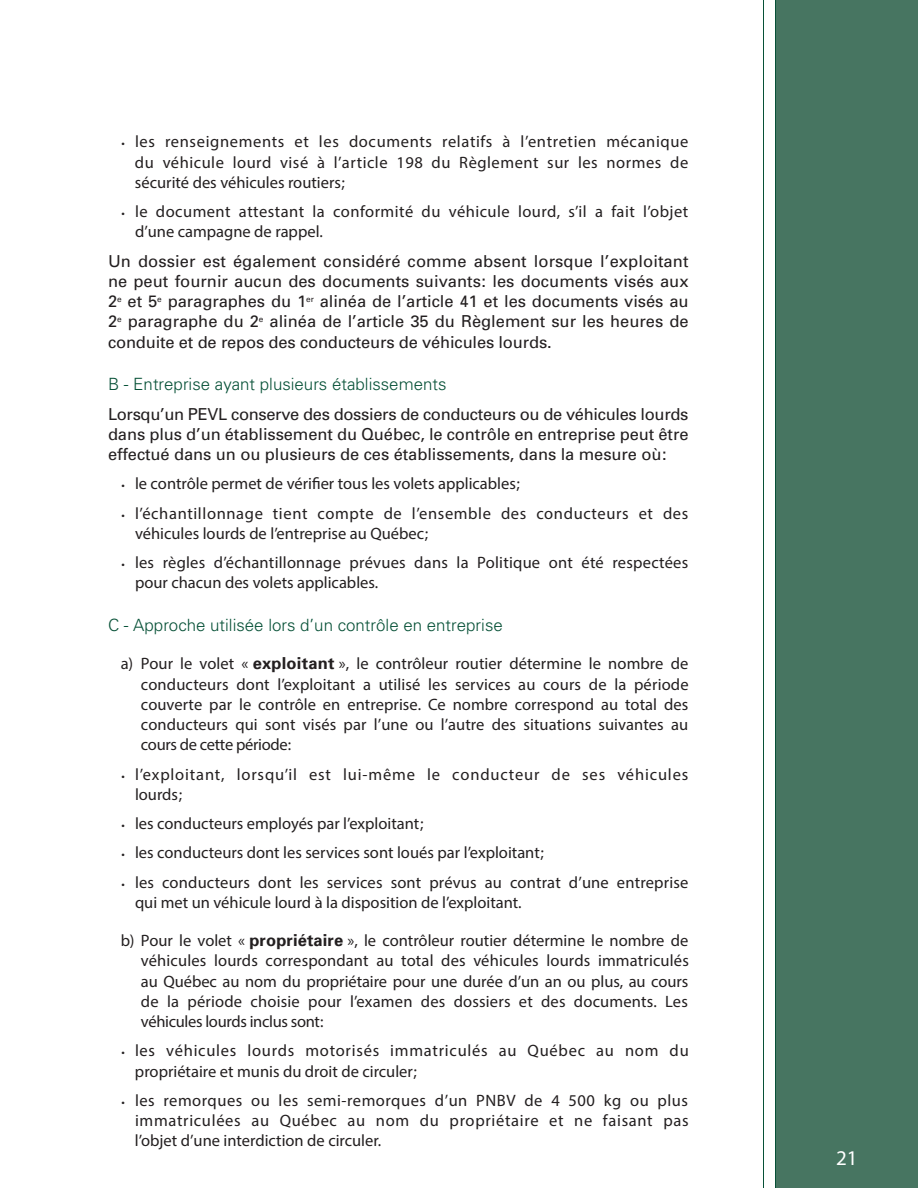
<style>
.page{position:relative;width:918px;height:1188px;background:#fff}
.page>*{position:absolute;margin:0;border:0;box-sizing:border-box;transform-origin:0 0}
.t1{font:21px "Myriad Pro";color:#fff}
.t2{font:300 16.8px "Univers";color:#075137}
.t3{font:16.5px/20.2px "Myriad Pro";letter-spacing:.005em;color:#231f20;text-align:justify}
.t4{font:16.5px/20.2px "Univers";letter-spacing:-.005em;color:#231f20;text-align:justify}
.t5{font:16.5px/20.2px "Myriad Pro";letter-spacing:.04em;color:#231f20}
.t6{font:16.5px/20.2px "Myriad Pro";letter-spacing:.045em;color:#231f20}
.t7{font:16.5px/20.2px "Myriad Pro";letter-spacing:.03em;color:#231f20}
.t8{font:16.5px/20.2px "Myriad Pro";letter-spacing:.05em;color:#231f20}
.s1{font-size:12px}
.s2{font-family:"Univers";font-weight:700}
</style>
<div class="page">
<div style="left:775px;top:0;width:143px;height:1188px;background:#477561"></div>
<hr style="left:775px;top:0;width:1px;height:1188px;background:#075137">
<hr style="left:763px;top:0;width:1px;height:1188px;background:#075137">
<p class="t3" style="left:135px;top:132px;width:555px;text-indent:-13px"><span class="s1">•</span> les renseignements et les documents relatifs à l’entretien mécanique du véhicule lourd visé à l’article 198 du Règlement sur les normes de sécurité des véhicules routiers ;</p>
<p class="t7" style="left:135px;top:201px;width:555px;text-indent:-14px"><span class="s1">•</span> le document attestant la conformité du véhicule lourd, s’il a fait l’objet d’une campagne de rappel.</p>
<p class="t4" style="left:108px;top:250px;width:582px">Un dossier est également considéré comme absent lorsque l’exploitant ne peut fournir aucun des documents suivants : les documents visés aux 2<sup>e</sup> et 5<sup>e</sup> paragraphes du 1<sup>er</sup> alinéa de l’article 41 et les documents visés au 2<sup>e</sup> paragraphe du 2<sup>e</sup> alinéa de l’article 35 du Règlement sur les heures de conduite et de repos des conducteurs de véhicules lourds.</p>
<h5 class="t2" style="left:108px;top:374px;width:340px">B - Entreprise ayant plusieurs établissements</h5>
<p class="t4" style="left:108px;top:403px;width:582px">Lorsqu’un PEVL conserve des dossiers de conducteurs ou de véhicules lourds dans plus d’un établissement du Québec, le contrôle en entreprise peut être effectué dans un ou plusieurs de ces établissements, dans la mesure où :</p>
<p class="t3" style="left:122px;top:474px;width:400px"><span class="s1">•</span> le contrôle permet de vérifier tous les volets applicables ;</p>
<p class="t5" style="left:135px;top:503px;width:555px;text-indent:-14px"><span class="s1">•</span> l’échantillonnage tient compte de l’ensemble des conducteurs et des véhicules lourds de l’entreprise au Québec ;</p>
<p class="t3" style="left:135px;top:552px;width:555px;text-indent:-14px"><span class="s1">•</span> les règles d’échantillonnage prévues dans la Politique ont été respectées pour chacun des volets applicables.</p>
<h5 class="t2" style="left:108px;top:615px;width:396px">C - Approche utilisée lors d’un contrôle en entreprise</h5>
<p class="t3" style="left:141px;top:654px;width:549px;text-indent:-20px">a) Pour le volet « <span class="s2">exploitant</span> », le contrôleur routier détermine le nombre de conducteurs dont l’exploitant a utilisé les services au cours de la période couverte par le contrôle en entreprise. Ce nombre correspond au total des conducteurs qui sont visés par l’une ou l’autre des situations suivantes au cours de cette période :</p>
<p class="t8" style="left:135px;top:764px;width:555px;text-indent:-14px"><span class="s1">•</span> l’exploitant, lorsqu’il est lui-même le conducteur de ses véhicules lourds ;</p>
<p class="t3" style="left:122px;top:813px;width:304px"><span class="s1">•</span> les conducteurs employés par l’exploitant ;</p>
<p class="t3" style="left:122px;top:843px;width:424px"><span class="s1">•</span> les conducteurs dont les services sont loués par l’exploitant ;</p>
<p class="t3" style="left:135px;top:872px;width:555px;text-indent:-14px"><span class="s1">•</span> les conducteurs dont les services sont prévus au contrat d’une entreprise qui met un véhicule lourd à la disposition de l’exploitant.</p>
<p class="t3" style="left:141px;top:930px;width:549px;text-indent:-20px">b) Pour le volet « <span class="s2">propriétaire</span> », le contrôleur routier détermine le nombre de véhicules lourds correspondant au total des véhicules lourds immatriculés au Québec au nom du propriétaire pour une durée d’un an ou plus, au cours de la période choisie pour l’examen des dossiers et des documents. Les véhicules lourds inclus sont :</p>
<p class="t6" style="left:135px;top:1041px;width:555px;text-indent:-13px"><span class="s1">•</span> les véhicules lourds motorisés immatriculés au Québec au nom du propriétaire et munis du droit de circuler ;</p>
<p class="t3" style="left:135px;top:1090px;width:555px;text-indent:-13px"><span class="s1">•</span> les remorques ou les semi-remorques d’un PNBV de 4 500 kg ou plus immatriculées au Québec au nom du propriétaire et ne faisant pas l’objet d’une interdiction de circuler.</p>
<p class="t1" style="left:836px;top:1145px;width:23px">21</p>
</div>
